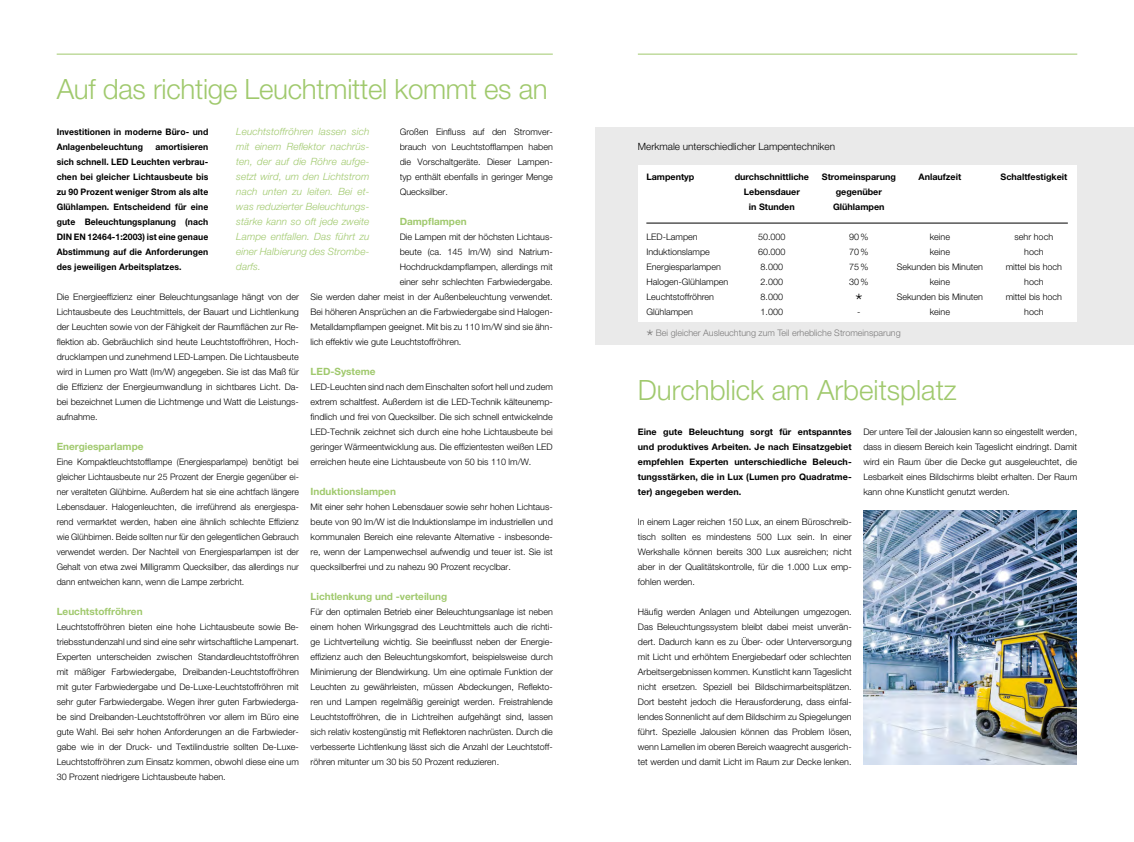
<style>
.page{position:relative;width:1134px;height:842px;background:#fff}
.page>*{position:absolute;margin:0;border:0;box-sizing:border-box;transform-origin:0 0}
.t1{font:300 28px "Helvetica Neue LT Std";letter-spacing:-.01em;color:#a0c96d}
.t2{font:300 20px "Helvetica Neue LT Std";color:#000}
.t3{font:300 20px "Helvetica Neue LT Std";color:#7c7b7b}
.t4{font:italic 300 10px/15px "Helvetica Neue LT Std";letter-spacing:.01em;color:#a0c96d;text-align:justify}
.t5{font:700 10px "Helvetica Neue LT Std";color:#a0c96d}
.t6{font:300 10px "Helvetica Neue LT Std";color:#000}
.t7{font:300 9px/15px "Helvetica Neue LT Std";color:#000;text-align:justify}
.t8{font:300 9px/15px "Helvetica Neue LT Std";color:#000;text-align:justify;scale:.96 1}
.t9{font:700 9px/15px "Helvetica Neue LT Std";letter-spacing:.01em;color:#000;scale:.96 1}
.t10{font:700 9px/15px "Helvetica Neue LT Std";letter-spacing:.01em;color:#000;text-align:justify}
.t11{font:300 9px "Helvetica Neue LT Std";color:#7c7b7b}
</style>
<div class="page">
<hr style="left:57px;top:54px;width:496px;height:1px;background:#a0c96d">
<hr style="left:638px;top:54px;width:439px;height:1px;background:#a0c96d">
<div style="left:595px;top:128px;width:539px;height:217px;background:#eaeaea"></div>
<div style="left:638px;top:165px;width:439px;height:156px;background:#fff"></div>
<hr style="left:646px;top:223px;width:422px;height:1px;background:#000">
<img style="left:864px;top:510px;width:213px;height:255px">
<h1 class="t1" style="left:57px;top:72px;width:493px">Auf das richtige Leuchtmittel kommt es an</h1>
<p class="t4" style="left:236px;top:124px;width:135px">Leuchtstoffröhren lassen sich mit einem Reflektor nachrüs&shy;ten, der auf die Röhre aufge&shy;setzt wird, um den Lichtstrom nach unten zu leiten. Bei et&shy;was reduzierter Beleuchtungs&shy;stärke kann so oft jede zweite Lampe entfallen. Das führt zu einer Halbierung des Strombe&shy;darfs.</p>
<p class="t7" style="left:400px;top:124px;width:155px">Großen Einfluss auf den Stromver&shy;brauch von Leuchtstofflampen haben die Vorschaltgeräte. Dieser Lampen&shy;typ enthält ebenfalls in geringer Menge Quecksilber.</p>
<p class="t5" style="left:400px;top:215px;width:69px">Dampflampen</p>
<p class="t7" style="left:400px;top:229px;width:155px">Die Lampen mit der höchsten Lichtaus-</p>
<p class="t7" style="left:400px;top:244px;width:155px">beute (ca. 145 lm/W) sind Natrium-</p>
<p class="t7" style="left:400px;top:259px;width:155px">Hochdruckdampflampen, allerdings mit</p>
<p class="t7" style="left:400px;top:274px;width:155px">einer sehr schlechten Farbwiedergabe.</p>
<p class="t7" style="left:311px;top:289px;width:244px">Sie werden daher meist in der Außenbeleuchtung verwendet.</p>
<p class="t7" style="left:311px;top:304px;width:244px">Bei höheren Ansprüchen an die Farbwiedergabe sind Halogen-</p>
<p class="t7" style="left:311px;top:319px;width:244px">Metalldampflampen geeignet. Mit bis zu 110 lm/W sind sie ähn-</p>
<p class="t7" style="left:311px;top:334px;width:152px">lich effektiv wie gute Leuchtstoffröhren.</p>
<p class="t5" style="left:311px;top:365px;width:66px">LED-Systeme</p>
<p class="t7" style="left:311px;top:379px;width:244px">LED-Leuchten sind nach dem Einschalten sofort hell und zudem extrem schaltfest. Außerdem ist die LED-Technik kälteunemp&shy;findlich und frei von Quecksilber. Die sich schnell entwickelnde LED-Technik zeichnet sich durch eine hohe Lichtausbeute bei geringer Wärmeentwicklung aus. Die effizientesten weißen LED erreichen heute eine Lichtausbeute von 50 bis 110 lm/W.</p>
<p class="t5" style="left:311px;top:485px;width:87px">Induktionslampen</p>
<p class="t7" style="left:311px;top:499px;width:244px">Mit einer sehr hohen Lebensdauer sowie sehr hohen Lichtaus&shy;beute von 90 lm/W ist die Induktionslampe im industriellen und kommunalen Bereich eine relevante Alternative - insbesonde&shy;re, wenn der Lampenwechsel aufwendig und teuer ist. Sie ist quecksilberfrei und zu nahezu 90 Prozent recyclbar.</p>
<p class="t5" style="left:311px;top:590px;width:138px">Lichtlenkung und -verteilung</p>
<p class="t7" style="left:311px;top:604px;width:244px">Für den optimalen Betrieb einer Beleuchtungsanlage ist neben einem hohen Wirkungsgrad des Leuchtmittels auch die richti&shy;ge Lichtverteilung wichtig. Sie beeinflusst neben der Energie&shy;effizienz auch den Beleuchtungskomfort, beispielsweise durch Minimierung der Blendwirkung. Um eine optimale Funktion der Leuchten zu gewährleisten, müssen Abdeckungen, Reflekto&shy;ren und Lampen regelmäßig gereinigt werden. Freistrahlende Leuchtstoffröhren, die in Lichtreihen aufgehängt sind, lassen sich relativ kostengünstig mit Reflektoren nachrüsten. Durch die verbesserte Lichtlenkung lässt sich die Anzahl der Leuchtstoff&shy;röhren mitunter um 30 bis 50 Prozent reduzieren.</p>
<p class="t9" style="left:57px;top:124px;width:159px">Investitionen in moderne Büro- und<br>Anlagenbeleuchtung</p>
<p class="t9" style="left:57px;top:139px;width:159px;text-align:justify;text-indent:99px">amortisieren sich schnell. LED Leuchten verbrau&shy;chen bei gleicher Lichtausbeute bis zu 90 Prozent weniger Strom als alte Glühlampen. Entscheidend für eine gute Beleuchtungsplanung (nach DIN EN 12464-1:2003) ist eine genaue Abstimmung auf die Anforderungen des jeweiligen Arbeitsplatzes.</p>
<p class="t7" style="left:57px;top:289px;width:244px">Die Energieeffizienz einer Beleuchtungsanlage hängt von der Lichtausbeute des Leuchtmittels, der Bauart und Lichtlenkung der Leuchten sowie von der Fähigkeit der Raumflächen zur Re&shy;flektion ab. Gebräuchlich sind heute Leuchtstoffröhren, Hoch&shy;drucklampen und zunehmend LED-Lampen. Die Lichtausbeute wird in Lumen pro Watt (lm/W) angegeben. Sie ist das Maß für die Effizienz der Energieumwandlung in sichtbares Licht. Da&shy;bei bezeichnet Lumen die Lichtmenge und Watt die Leistungs&shy;aufnahme.</p>
<p class="t5" style="left:57px;top:440px;width:88px">Energiesparlampe</p>
<p class="t8" style="left:57px;top:454px;width:254px">Eine Kompaktleuchtstofflampe (Energiesparlampe) benötigt bei gleicher Lichtausbeute nur 25 Prozent der Energie gegenüber ei&shy;ner veralteten Glühbirne. Außerdem hat sie eine achtfach längere Lebensdauer. Halogenleuchten, die irreführend als energiespa&shy;rend vermarktet werden, haben eine ähnlich schlechte Effizienz wie Glühbirnen. Beide sollten nur für den gelegentlichen Gebrauch verwendet werden. Der Nachteil von Energiesparlampen ist der Gehalt von etwa zwei Milligramm Quecksilber, das allerdings nur dann entweichen kann, wenn die Lampe zerbricht.</p>
<p class="t5" style="left:57px;top:605px;width:87px">Leuchtstoffröhren</p>
<p class="t7" style="left:57px;top:619px;width:244px">Leuchtstoffröhren bieten eine hohe Lichtausbeute sowie Be&shy;triebsstundenzahl und sind eine sehr wirtschaftliche Lampenart.<br>Experten unterscheiden zwischen Standardleuchtstoffröhren mit mäßiger Farbwiedergabe, Dreibanden-Leuchtstoffröhren mit guter Farbwiedergabe und De-Luxe-Leuchtstoffröhren mit sehr guter Farbwiedergabe. Wegen ihrer guten Farbwiederga&shy;be sind Dreibanden-Leuchtstoffröhren vor allem im Büro eine gute Wahl. Bei sehr hohen Anforderungen an die Farbwieder&shy;gabe wie in der Druck- und Textilindustrie sollten De-Luxe-Leuchtstoffröhren zum Einsatz kommen, obwohl diese eine um 30 Prozent niedrigere Lichtausbeute haben.</p>
<p class="t6" style="left:638px;top:140px;width:199px">Merkmale unterschiedlicher Lampentechniken</p>
<p class="t10" style="left:646px;top:169px;width:49px">Lampentyp</p>
<p class="t10" style="left:735px;top:169px;width:76px">durchschnittliche</p>
<p class="t10" style="left:822px;top:169px;width:75px">Stromeinsparung</p>
<p class="t10" style="left:918px;top:169px;width:44px">Anlaufzeit</p>
<p class="t10" style="left:1000px;top:169px;width:68px">Schaltfestigkeit</p>
<p class="t10" style="left:744px;top:184px;width:58px">Lebensdauer</p>
<p class="t10" style="left:836px;top:184px;width:48px">gegenüber</p>
<p class="t10" style="left:749px;top:199px;width:47px">in Stunden</p>
<p class="t10" style="left:833px;top:199px;width:53px">Glühlampen</p>
<p class="t7" style="left:646px;top:229px;width:53px">LED-Lampen</p>
<p class="t7" style="left:758px;top:229px;width:29px">50.000</p>
<p class="t7" style="left:849px;top:229px;width:21px">90%</p>
<p class="t7" style="left:930px;top:229px;width:22px">keine</p>
<p class="t7" style="left:1015px;top:229px;width:40px">sehr hoch</p>
<p class="t7" style="left:646px;top:244px;width:65px">Induktionslampe</p>
<p class="t7" style="left:758px;top:244px;width:29px">60.000</p>
<p class="t7" style="left:849px;top:244px;width:21px">70%</p>
<p class="t7" style="left:930px;top:244px;width:22px">keine</p>
<p class="t7" style="left:1024px;top:244px;width:21px">hoch</p>
<p class="t7" style="left:646px;top:259px;width:76px">Energiesparlampen</p>
<p class="t7" style="left:761px;top:259px;width:24px">8.000</p>
<p class="t7" style="left:849px;top:259px;width:21px">75%</p>
<p class="t7" style="left:897px;top:259px;width:88px">Sekunden bis Minuten</p>
<p class="t7" style="left:1006px;top:259px;width:58px">mittel bis hoch</p>
<p class="t7" style="left:646px;top:274px;width:84px">Halogen-Glühlampen</p>
<p class="t7" style="left:761px;top:274px;width:24px">2.000</p>
<p class="t7" style="left:849px;top:274px;width:21px">30%</p>
<p class="t7" style="left:930px;top:274px;width:22px">keine</p>
<p class="t7" style="left:1024px;top:274px;width:21px">hoch</p>
<p class="t7" style="left:646px;top:289px;width:69px">Leuchtstoffröhren</p>
<p class="t7" style="left:761px;top:289px;width:24px">8.000</p>
<h2 class="t2" style="left:855px;top:289px;width:9px">*</h2>
<p class="t7" style="left:897px;top:289px;width:88px">Sekunden bis Minuten</p>
<p class="t7" style="left:1006px;top:289px;width:58px">mittel bis hoch</p>
<p class="t7" style="left:646px;top:304px;width:48px">Glühlampen</p>
<p class="t7" style="left:761px;top:304px;width:24px">1.000</p>
<p class="t7" style="left:857px;top:304px;width:5px">-</p>
<p class="t7" style="left:930px;top:304px;width:22px">keine</p>
<p class="t7" style="left:1024px;top:304px;width:21px">hoch</p>
<h2 class="t3" style="left:646px;top:324px;width:9px">*</h2>
<p class="t11" style="left:656px;top:327px;width:246px">Bei gleicher Ausleuchtung zum Teil erhebliche Stromeinsparung</p>
<h1 class="t1" style="left:638px;top:373px;width:320px">Durchblick am Arbeitsplatz</h1>
<p class="t10" style="left:638px;top:424px;width:215px">Eine gute Beleuchtung sorgt für entspanntes und produktives Arbeiten. Je nach Einsatzgebiet empfehlen Experten unterschiedliche Beleuch&shy;tungsstärken, die in Lux (Lumen pro Quadratme&shy;ter) angegeben werden.</p>
<p class="t7" style="left:638px;top:514px;width:215px">In einem Lager reichen 150 Lux, an einem Büroschreib&shy;tisch sollten es mindestens 500 Lux sein. In einer Werkshalle können bereits 300 Lux ausreichen; nicht aber in der Qualitätskontrolle, für die 1.000 Lux emp&shy;fohlen werden.</p>
<p class="t7" style="left:638px;top:604px;width:215px">Häufig werden Anlagen und Abteilungen umgezogen.<br>Das Beleuchtungssystem bleibt dabei meist unverän&shy;dert. Dadurch kann es zu Über- oder Unterversorgung mit Licht und erhöhtem Energiebedarf oder schlechten Arbeitsergebnissen kommen. Kunstlicht kann Tageslicht nicht ersetzen. Speziell bei Bildschirmarbeitsplätzen.<br>Dort besteht jedoch die Herausforderung, dass einfal&shy;lendes Sonnenlicht auf dem Bildschirm zu Spiegelungen führt. Spezielle Jalousien können das Problem lösen, wenn Lamellen im oberen Bereich waagrecht ausgerich&shy;tet werden und damit Licht im Raum zur Decke lenken.</p>
<p class="t7" style="left:863px;top:424px;width:215px">Der untere Teil der Jalousien kann so eingestellt werden, dass in diesem Bereich kein Tageslicht eindringt. Damit wird ein Raum über die Decke gut ausgeleuchtet, die Lesbarkeit eines Bildschirms bleibt erhalten. Der Raum kann ohne Kunstlicht genutzt werden.</p>
</div>
